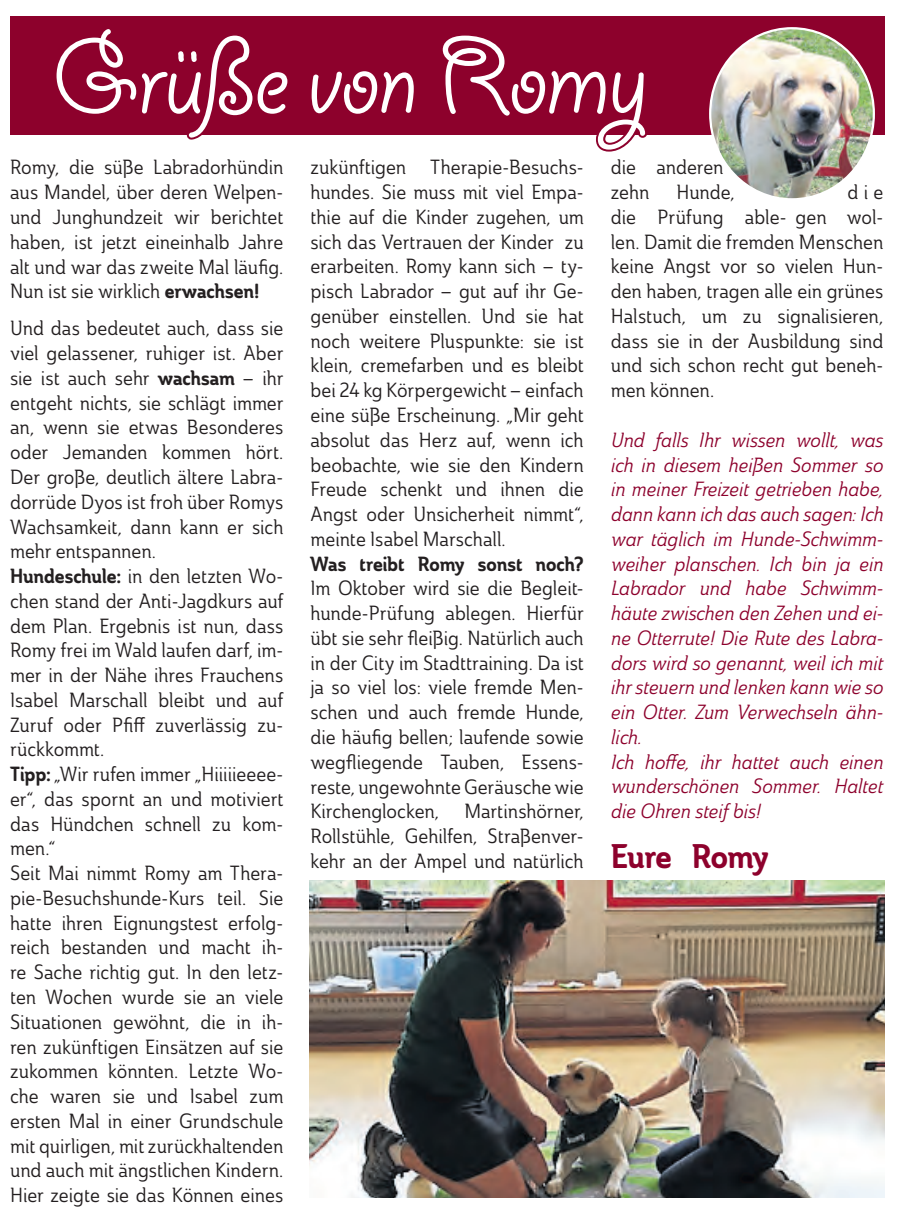
<style>
.page{position:relative;width:915px;height:1219px;background:#fff}
.page>*{position:absolute;margin:0;border:0;box-sizing:border-box;transform-origin:0 0}
.t1{font:118.8px "Giddyup Std";letter-spacing:-.02em;color:#fff}
.t2{font:33.75px "Ainslie Con Bol";letter-spacing:-.025em;color:#8d012c}
.t3{font:20.25px/24.8px "Ainslie Con Reg";letter-spacing:-.005em;color:#231f20;text-align:justify}
.t4{font:20.25px/24.8px "Ainslie Con Reg It";letter-spacing:-.005em;color:#8d012c}
.t5{font:20.25px "Ainslie Con Bol";color:#231f20}
.s1{font-family:"Ainslie Con Bol"}
</style>
<div class="page">
<hr style="left:0;top:670px;width:1px;height:49px;background:#d4d5d7">
<div style="left:10px;top:16px;width:874px;height:119px;background:#8d012c"></div>
<svg style="left:596px;top:135px;width:51px;height:17px"></svg>
<img style="left:310px;top:880px;width:574px;height:317px">
<img style="left:710px;top:28px;width:163px;height:169px">
<h1 class="t1" style="left:52px;top:12px;width:597px">Grüße von Romy</h1>
<p class="t3" style="left:10px;top:155px;width:275px">Romy, die süße Labradorhündin aus Mandel, über deren Welpen&shy;und Junghundzeit wir berichtet haben, ist jetzt eineinhalb Jahre alt und war das zweite Mal läufig.<br>Nun ist sie wirklich <span class="s1">erwachsen!</span></p>
<p class="t3" style="left:10px;top:316px;width:275px;text-align:left">Und das bedeutet auch, dass sie viel gelassener, ruhiger ist. Aber sie ist auch sehr <span class="s1">wachsam</span> – ihr entgeht nichts, sie schlägt immer an, wenn sie etwas Besonderes oder Jemanden kommen hört.<br>Der große, deutlich ältere Labra&shy;dorrüde Dyos ist froh über Romys<br>Wachsamkeit, dann kann er sich mehr entspannen.<br><span class="s1">Hundeschule:</span> in den letzten Wo&shy;chen stand der Anti-Jagdkurs auf dem Plan. Ergebnis ist nun, dass<br>Romy frei im Wald laufen darf, im&shy;mer in der Nähe ihres Frauchens<br>Isabel Marschall bleibt und auf<br>Zuruf oder Pfiff zuverlässig zu&shy;rückkommt.<br><span class="s1">Tipp:</span> „Wir rufen immer „Hiiiiieeee&shy;er“, das spornt an und motiviert das Hündchen schnell zu kom&shy;men.“<br>Seit Mai nimmt Romy am Thera&shy;pie-Besuchshunde-Kurs teil. Sie hatte ihren Eignungstest erfolg&shy;reich bestanden und macht ih&shy;re Sache richtig gut. In den letz&shy;ten Wochen wurde sie an viele<br>Situationen gewöhnt, die in ih&shy;ren zukünftigen Einsätzen auf sie zukommen könnten. Letzte Wo&shy;che waren sie und Isabel zum ersten Mal in einer Grundschule mit quirligen, mit zurückhaltenden und auch mit ängstlichen Kindern.<br>Hier zeigte sie das Können eines</p>
<p class="t3" style="left:310px;top:155px;width:275px">zukünftigen Therapie-Besuchs&shy;hundes. Sie muss mit viel Empa&shy;thie auf die Kinder zugehen, um sich das Vertrauen der Kinder zu erarbeiten. Romy kann sich – ty&shy;pisch Labrador – gut auf ihr Ge&shy;genüber einstellen. Und sie hat noch weitere Pluspunkte: sie ist klein, cremefarben und es bleibt bei 24 kg Körpergewicht – einfach eine süße Erscheinung. „Mir geht absolut das Herz auf, wenn ich beobachte, wie sie den Kindern Freude schenkt und ihnen die Angst oder Unsicherheit nimmt“, meinte Isabel Marschall.</p>
<p class="t5" style="left:310px;top:550px;width:275px">Was treibt Romy sonst noch?</p>
<p class="t3" style="left:310px;top:576px;width:275px">Im Oktober wird sie die Begleit&shy;hunde-Prüfung ablegen. Hierfür übt sie sehr fleißig. Natürlich auch in der City im Stadttraining. Da ist ja so viel los: viele fremde Men&shy;schen und auch fremde Hunde, die häufig bellen; laufende sowie wegfliegende Tauben, Essens&shy;reste, ungewohnte Geräusche wie Kirchenglocken, Martinshörner, Rollstühle, Gehilfen, Straßenver&shy;kehr an der Ampel und natürlich</p>
<p class="t3" style="left:611px;top:155px;width:114px">die anderen zehn</p>
<p class="t3" style="left:611px;top:179px;width:274px;text-indent:236px">die die Prüfung able- gen wol&shy;len. Damit die fremden Menschen keine Angst vor so vielen Hun&shy;den haben, tragen alle ein grünes Halstuch, um zu signalisieren, dass sie in der Ausbildung sind und sich schon recht gut beneh&shy;men können.</p>
<p class="t4" style="left:611px;top:427px;width:274px">Und falls Ihr wissen wollt, was ich in diesem heißen Sommer so in meiner Freizeit getrieben habe, dann kann ich das auch sagen: Ich war täglich im Hunde-Schwimm&shy;weiher planschen. Ich bin ja ein<br>Labrador und habe Schwimm&shy;häute zwischen den Zehen und ei&shy;ne Otterrute! Die Rute des Labra&shy;dors wird so genannt, weil ich mit ihr steuern und lenken kann wie so ein Otter. Zum Verwechseln ähn&shy;lich.<br>Ich hoffe, ihr hattet auch einen wunderschönen Sommer. Haltet die Ohren steif bis!</p>
<h2 class="t2" style="left:611px;top:833px;width:159px">Eure Romy</h2>
<p class="t3" style="left:676px;top:179px;width:60px">Hunde,</p>
</div>
